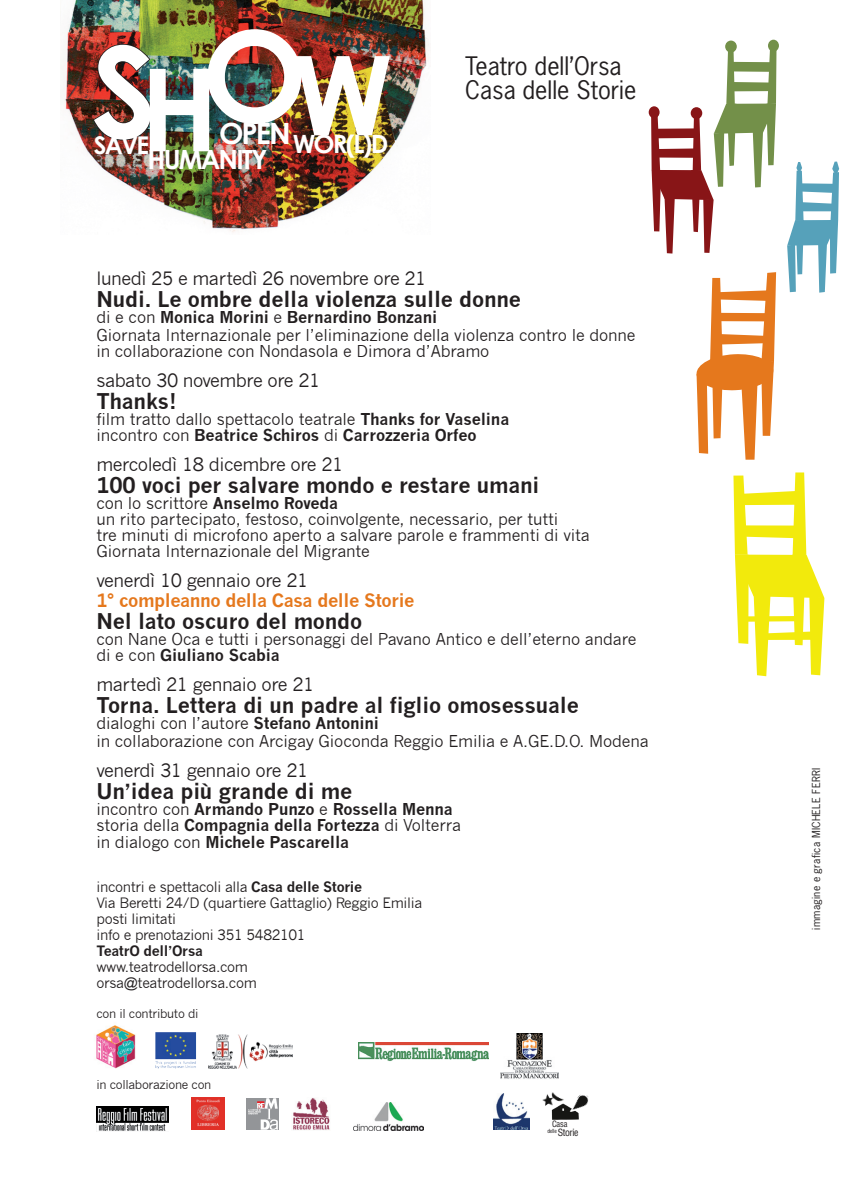
<style>
.page{position:relative;width:851px;height:1202px;background:#fff}
.page>*{position:absolute;margin:0;border:0;box-sizing:border-box;transform-origin:0 0}
.t1{font:700 125.6px "Century Gothic";color:#fff}
.t2{font:700 114.8px "Century Gothic";color:#fff}
.t3{font:700 110.2px "Century Gothic";color:#fff}
.t4{font:700 26.4px "Century Gothic";letter-spacing:-.07em;color:#fff}
.t5{font:700 25.2px "Century Gothic";color:#fff}
.t6{font:700 24.4px "Century Gothic";color:#fff}
.t7{font:24px/24px "News Gothic Std";color:#231f20}
.t8{font:700 21.2px "News Gothic";letter-spacing:-.01em;color:#231f20}
.t9{font:18px "News Gothic";letter-spacing:-.025em;color:#231f20}
.t10{font:700 18px "News Gothic";letter-spacing:-.025em;color:#e5781d}
.t11{font:16px/16px "News Gothic";letter-spacing:-.01em;color:#231f20}
.t12{font:700 16px/16px "News Gothic";letter-spacing:-.01em;color:#231f20}
.t13{font:14px/16px "News Gothic";letter-spacing:-.025em;color:#231f20}
.t14{font:700 14px "News Gothic";letter-spacing:-.025em;color:#231f20}
.t15{font:12px "News Gothic";letter-spacing:-.025em;color:#231f20}
.t16{font:10.4px "News Gothic Std";letter-spacing:.025em;color:#231f20}
.t17{font:condensed 9.8px "Helvetica";letter-spacing:-.04em;color:#231f20}
.t18{font:condensed 8.6px "Helvetica";color:#231f20}
.s1{font-weight:700}
.s2{font-weight:400}
</style>
<div class="page">
<img style="left:60px;top:0;width:369px;height:232px">
<img style="left:92px;top:43px;width:60px;height:98px">
<div style="left:767px;top:40px;width:11px;height:12px;background:#739049;border-radius:50%"></div>
<svg style="left:733px;top:472px;width:91px;height:204px"></svg>
<svg style="left:651px;top:42px;width:188px;height:418px"></svg>
<div style="left:690px;top:107px;width:12px;height:12px;background:#881517;border-radius:50%"></div>
<div style="left:648px;top:106px;width:11px;height:12px;background:#881517;border-radius:50%"></div>
<img style="left:208px;top:1034px;width:84px;height:34px">
<img style="left:493px;top:1094px;width:36px;height:36px">
<div style="left:355px;top:1039px;width:137px;height:25px;background:linear-gradient(to right,#fff,#fff)"></div>
<img style="left:358px;top:1043px;width:130px;height:21px">
<img style="left:500px;top:1033px;width:58px;height:46px">
<img style="left:155px;top:1033px;width:41px;height:36px">
<img style="left:96px;top:1025px;width:40px;height:44px">
<img style="left:542px;top:1092px;width:22px;height:14px">
<img style="left:576px;top:1094px;width:13px;height:14px">
<img style="left:550px;top:1103px;width:30px;height:17px">
<img style="left:192px;top:1098px;width:32px;height:32px">
<img style="left:353px;top:1103px;width:70px;height:27px">
<div style="left:246px;top:1098px;width:32px;height:32px;background:#939598"></div>
<svg style="left:248px;top:1098px;width:30px;height:32px"></svg>
<img style="left:293px;top:1098px;width:37px;height:32px">
<img style="left:96px;top:1107px;width:72px;height:24px">
<h1 class="t1" style="left:202px;top:-3px;width:107px">O</h1>
<h3 class="t5" style="left:219px;top:128px;width:171px"><sup>OPEN</sup>WOR(L)D</h3>
<h1 class="t1" style="left:91px;top:13px;width:67px">S</h1>
<h3 class="t6" style="left:94px;top:130px;width:57px">SAVE</h3>
<h3 class="t3" style="left:293px;top:26px;width:101px">W</h3>
<h3 class="t7" style="left:465px;top:54px;width:173px">Teatro dell’Orsa<br>Casa delle Storie</h3>
<h2 class="t2" style="left:140px;top:37px;width:80px">H</h2>
<h3 class="t4" style="left:147px;top:143px;width:121px">HUMANITY</h3>
<p class="t9" style="left:96px;top:268px;width:331px">lunedì 25 e martedì 26 novembre ore 21</p>
<h3 class="t8" style="left:96px;top:287px;width:426px">Nudi. Le ombre della violenza sulle donne</h3>
<p class="t11" style="left:96px;top:309px;width:540px;line-height:18px">di e con <span class="s1">Monica Morini</span> e <span class="s1">Bernardino Bonzani<br></span>Giornata Internazionale per l’eliminazione della violenza contro le donne</p>
<p class="t11" style="left:96px;top:344px;width:394px">in collaborazione con Nondasola e Dimora d’Abramo</p>
<p class="t9" style="left:96px;top:370px;width:225px">sabato 30 novembre ore 21</p>
<h3 class="t8" style="left:96px;top:389px;width:82px">Thanks!</h3>
<p class="t12" style="left:96px;top:411px;width:414px"><span class="s2">film tratto dallo spettacolo teatrale</span> Thanks for Vaselina <span class="s2">incontro con</span> Beatrice Schiros <span class="s2">di</span> Carrozzeria Orfeo</p>
<p class="t9" style="left:96px;top:454px;width:248px">mercoledì 18 dicembre ore 21</p>
<h3 class="t8" style="left:96px;top:473px;width:444px">100 voci per salvare mondo e restare umani</h3>
<p class="t11" style="left:96px;top:496px;width:495px">con lo scrittore <span class="s1">Anselmo Roveda<br></span>un rito partecipato, festoso, coinvolgente, necessario, per tutti<br>tre minuti di microfono aperto a salvare parole e frammenti di vita Giornata Internazionale del Migrante</p>
<p class="t9" style="left:96px;top:570px;width:213px">venerdì 10 gennaio ore 21</p>
<p class="t10" style="left:96px;top:590px;width:319px">1° compleanno della Casa delle Storie</p>
<h3 class="t8" style="left:96px;top:609px;width:267px">Nel lato oscuro del mondo</h3>
<p class="t11" style="left:96px;top:632px;width:541px">con Nane Oca e tutti i personaggi del Pavano Antico e dell’eterno andare di e con <span class="s1">Giuliano Scabia</span></p>
<p class="t9" style="left:96px;top:674px;width:219px">martedì 21 gennaio ore 21</p>
<h3 class="t8" style="left:96px;top:693px;width:484px">Torna. Lettera di un padre al figlio omosessuale</h3>
<p class="t11" style="left:96px;top:715px;width:553px;line-height:18px">dialoghi con l’autore <span class="s1">Stefano Antonini<br></span>in collaborazione con Arcigay Gioconda Reggio Emilia e A.GE.D.O. Modena</p>
<p class="t9" style="left:96px;top:760px;width:213px">venerdì 31 gennaio ore 21</p>
<h3 class="t8" style="left:96px;top:779px;width:257px">Un’idea più grande di me</h3>
<p class="t12" style="left:96px;top:801px;width:366px"><span class="s2">incontro con</span> Armando Punzo <span class="s2">e</span> Rossella Menna <span class="s2">storia della</span> Compagnia della Fortezza <span class="s2">di Volterra in dialogo con</span> Michele Pascarella</p>
<p class="t13" style="left:96px;top:878px;width:327px">incontri e spettacoli alla <span class="s1">Casa delle Storie<br></span>Via Beretti 24/D (quartiere Gattaglio) Reggio Emilia posti limitati<br>info e prenotazioni 351 5482101</p>
<p class="t14" style="left:96px;top:942px;width:108px">TeatrO dell’Orsa</p>
<p class="t13" style="left:96px;top:958px;width:162px">www.teatrodellorsa.com orsa@teatrodellorsa.com</p>
<p class="t15" style="left:96px;top:1007px;width:104px">con il contributo di</p>
<p class="t15" style="left:96px;top:1078px;width:116px">in collaborazione con</p>
<p class="t18" style="left:552px;top:1119px;width:17px">Casa</p>
<p class="t17" style="left:547px;top:1126px;width:33px"><sup>delle</sup> Storie</p>
<p class="t16" style="left:809px;top:930px;width:164px;rotate:-90deg">immagine e grafica MICHELE FERRI</p>
</div>
